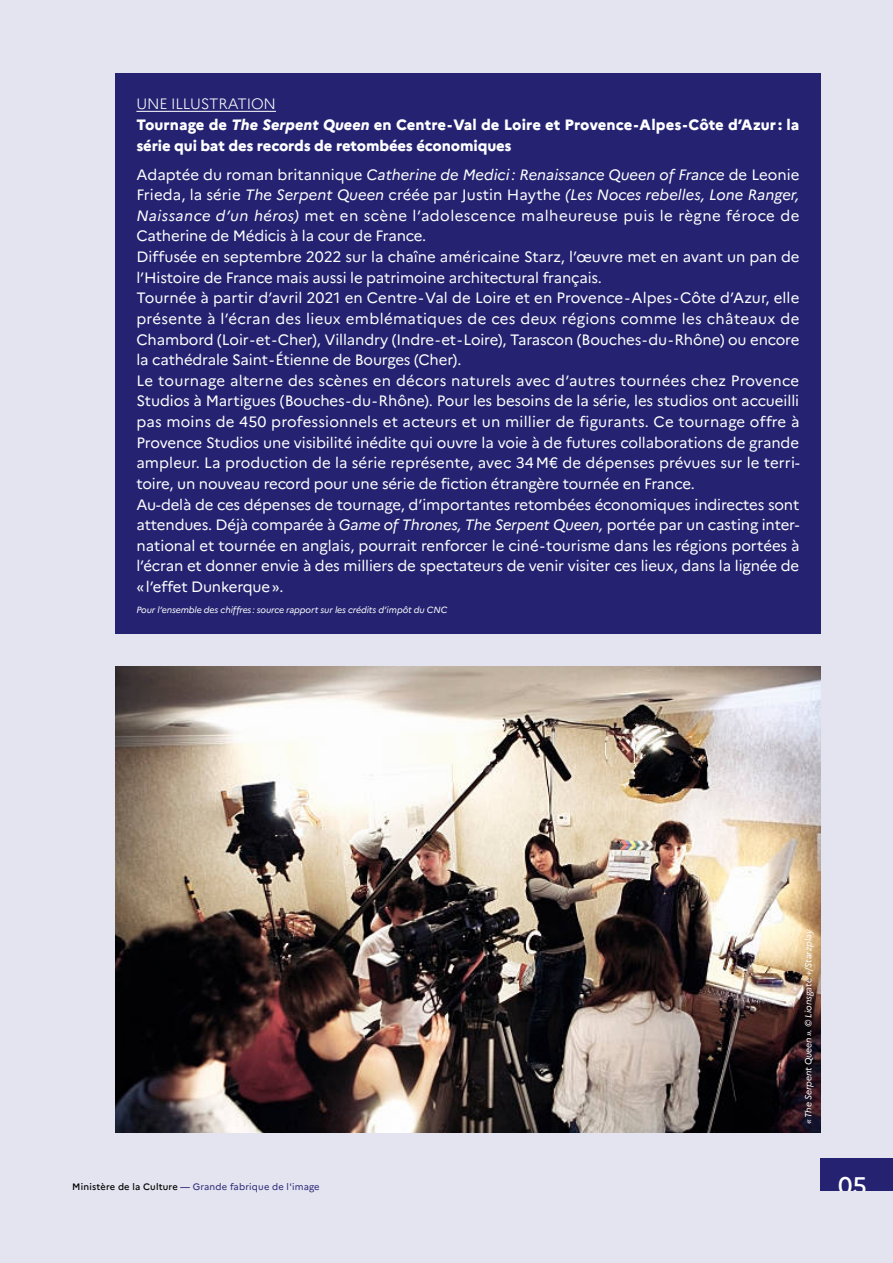
<style>
.page{position:relative;width:893px;height:1263px;background:#e4e3f0}
.page>*{position:absolute;margin:0;border:0;box-sizing:border-box;transform-origin:0 0}
.t1{font:500 24px "Marianne";color:#fff}
._01_Texte-labeur_Mar{font:15px/20.7px "Marianne";letter-spacing:-.01em;color:#fff;text-align:justify}
._01_Texte-labeur_Mar-2{font:800 15px/20.7px "Marianne";letter-spacing:-.01em;color:#fff}
._01_Texte-labeur_Mar-3{font:300 15px "Marianne";letter-spacing:-.01em;color:#fff}
.t2{font:9.3px "Marianne";letter-spacing:.02em;color:#252371}
._01_Texte-labeur_Mar-4{font:italic 9px "Marianne";letter-spacing:-.01em;color:#fff}
.s1{font-style:italic}
.s2{font-weight:500;color:#000}
.s3{font-weight:500}
</style>
<div class="page">
<div style="left:115px;top:73px;width:706px;height:561px;background:#252371"></div>
<hr style="left:136px;top:111px;width:140px;height:1px;background:#fff">
<img style="left:115px;top:666px;width:706px;height:466px">
<div style="left:821px;top:1158px;width:72px;height:33px;background:#252371"></div>
<p class="_01_Texte-labeur_Mar-3" style="left:136px;top:95px;width:141px">UNE ILLUSTRATION</p>
<p class="_01_Texte-labeur_Mar-2" style="left:136px;top:114px;width:664px">Tournage de <span class="s1">The Serpent Queen</span> en Centre-Val de Loire et Provence-Alpes-Côte d’Azur : la série qui bat des records de retombées économiques</p>
<p class="_01_Texte-labeur_Mar" style="left:136px;top:164px;width:664px">Adaptée du roman britannique <span class="s1">Catherine de Medici: Renaissance Queen of France</span> de Leonie Frieda, la série <span class="s1">The Serpent Queen</span> créée par Justin Haythe <span class="s1">(Les Noces rebelles, Lone Ranger, Naissance d’un héros)</span> met en scène l’adolescence malheureuse puis le règne féroce de Catherine de Médicis à la cour de France.</p>
<p class="_01_Texte-labeur_Mar" style="left:136px;top:246px;width:665px">Diffusée en septembre 2022 sur la chaîne américaine Starz, l’œuvre met en avant un pan de l’Histoire de France mais aussi le patrimoine architectural français.</p>
<p class="_01_Texte-labeur_Mar" style="left:136px;top:288px;width:664px">Tournée à partir d’avril 2021 en Centre-Val de Loire et en Provence-Alpes-Côte d’Azur, elle présente à l’écran des lieux emblématiques de ces deux régions comme les châteaux de Chambord (Loir-et-Cher), Villandry (Indre-et-Loire), Tarascon (Bouches-du-Rhône) ou encore la cathédrale Saint-Étienne de Bourges (Cher).</p>
<p class="_01_Texte-labeur_Mar" style="left:136px;top:370px;width:665px">Le tournage alterne des scènes en décors naturels avec d’autres tournées chez Provence Studios à Martigues (Bouches-du-Rhône). Pour les besoins de la série, les studios ont accueilli pas moins de 450 professionnels et acteurs et un millier de figurants. Ce tournage offre à Provence Studios une visibilité inédite qui ouvre la voie à de futures collaborations de grande ampleur. La production de la série représente, avec 34M€ de dépenses prévues sur le terri&shy;toire, un nouveau record pour une série de fiction étrangère tournée en France.</p>
<p class="_01_Texte-labeur_Mar" style="left:136px;top:494px;width:665px">Au-delà de ces dépenses de tournage, d’importantes retombées économiques indirectes sont attendues. Déjà comparée à <span class="s1">Game of Thrones, The Serpent Queen,</span> portée par un casting inter&shy;national et tournée en anglais, pourrait renforcer le ciné-tourisme dans les régions portées à l’écran et donner envie à des milliers de spectateurs de venir visiter ces lieux, dans la lignée de «l’effet Dunkerque».</p>
<p class="_01_Texte-labeur_Mar-4" style="left:136px;top:602px;width:312px">Pour l’ensemble des chiffres: source rapport sur les crédits d’impôt du CNC</p>
<p class="_01_Texte-labeur_Mar-4" style="left:801px;top:1123px;width:196px;rotate:-90deg">«The Serpent Queen». © Lionsgate +/Starzplay</p>
<p class="t2" style="left:72px;top:1181px;width:249px"><span class="s2">Ministère de la Culture</span> <span class="s3">—</span> Grande fabrique de l'image</p>
<h1 class="t1" style="left:838px;top:1170px;width:30px">05</h1>
</div>
